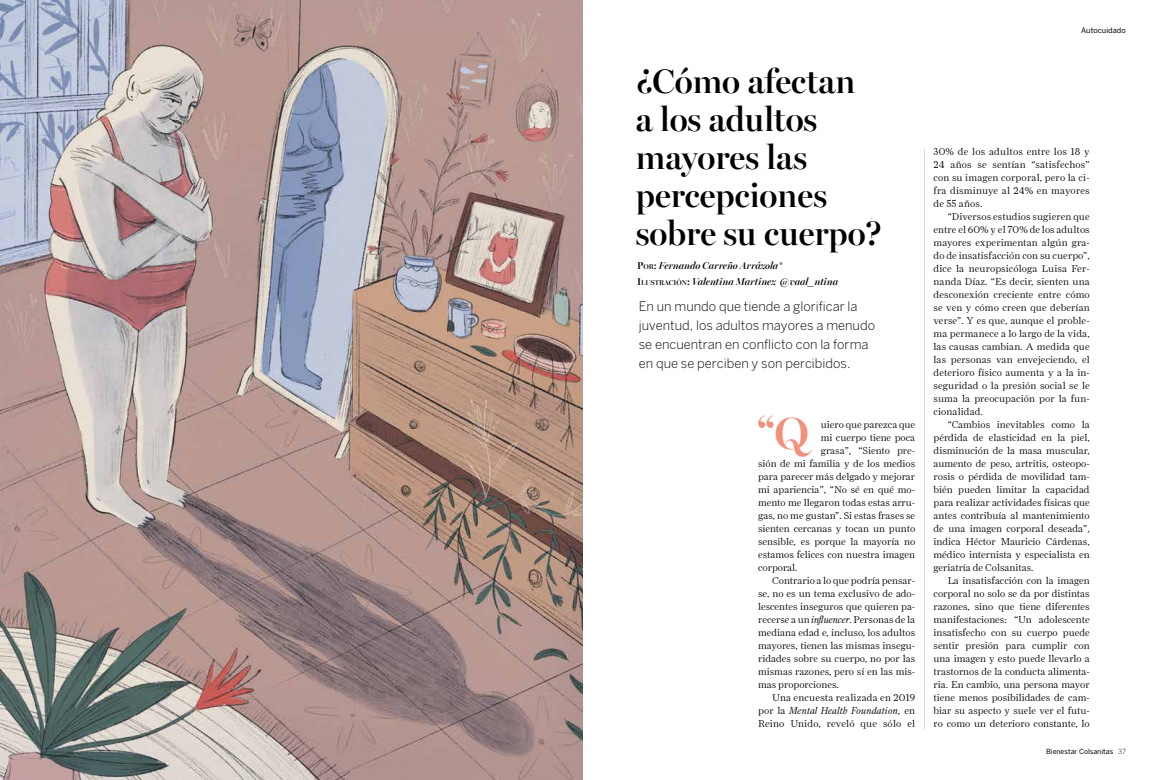
<style>
.page{position:relative;width:1163px;height:780px;background:#fff}
.page>*{position:absolute;margin:0;border:0;box-sizing:border-box;transform-origin:0 0}
.t1{font:600 45px "Miller Banner";color:#f2917b}
.t2{font:600 34px/38px "Miller Banner";color:#000}
.t3{font:300 13px/19px "Benton Sans";color:#000}
.t4{font:300 10px/13px "Farnham Display";color:#000;text-align:justify}
.t5{font:italic 600 10px/16px "Miller Banner";color:#000}
.t6{font:300 10px "Farnham Display";letter-spacing:.02em;color:#000}
.t7{font:italic 300 10px "Farnham Display";letter-spacing:.02em;color:#000}
.t8{font:7.5px "Benton Sans";color:#000}
.t9{font:7px "Benton Sans";color:#000}
.s1{font-style:normal}
.s2{font-style:normal;font-size:7px}
.s3{font-style:italic}
.s4{font-weight:300}
</style>
<div class="page">
<hr style="left:924px;top:149px;width:1px;height:580px;background:#dadada">
<img style="left:0;top:0;width:582px;height:780px">
<h2 class="t2" style="left:635px;top:62px;width:248px">¿Cómo afectan<br>a los adultos mayores las percepciones sobre su cuerpo?</h2>
<p class="t5" style="left:637px;top:257px;width:202px"><span class="s1">P</span><span class="s2">OR</span><span class="s1">:</span> Fernando Carreño Arrázola*<br><span class="s1">I</span><span class="s2">LUSTRACIÓN</span><span class="s1">:</span> Valentina Martínez @vaal_ntina</p>
<h3 class="t3" style="left:638px;top:297px;width:238px">En un mundo que tiende a glorificar la juventud, los adultos mayores a menudo se encuentran en conflicto con la forma en que se perciben y son percibidos.</h3>
<h1 class="t1" style="left:757px;top:406px;width:53px">“Q</h1>
<p class="t4" style="left:820px;top:418px;width:96px">uiero que parezca que</p>
<p class="t4" style="left:820px;top:431px;width:96px">mi cuerpo tiene poca</p>
<p class="t4" style="left:820px;top:444px;width:96px">grasa”, “Siento pre-</p>
<p class="t4" style="left:758px;top:457px;width:158px">sión de mi familia y de los medios</p>
<p class="t4" style="left:758px;top:470px;width:158px">para parecer más delgado y mejorar</p>
<p class="t4" style="left:758px;top:483px;width:158px">mi apariencia”, “No sé en qué mo-</p>
<p class="t4" style="left:758px;top:496px;width:158px">mento me llegaron todas estas arru-</p>
<p class="t4" style="left:758px;top:509px;width:158px">gas, no me gustan”. Si estas frases se</p>
<p class="t4" style="left:758px;top:522px;width:158px">sienten cercanas y tocan un punto</p>
<p class="t4" style="left:758px;top:535px;width:158px">sensible, es porque la mayoría no</p>
<p class="t4" style="left:758px;top:548px;width:158px">estamos felices con nuestra imagen</p>
<p class="t4" style="left:758px;top:561px;width:41px">corporal.</p>
<p class="t4" style="left:772px;top:574px;width:144px">Contrario a lo que podría pensar-</p>
<p class="t4" style="left:758px;top:587px;width:158px">se, no es un tema exclusivo de ado-</p>
<p class="t4" style="left:758px;top:600px;width:158px">lescentes inseguros que quieren pa-</p>
<p class="t4" style="left:758px;top:613px;width:158px">recerse a un <span class="s3">influencer</span>. Personas de la</p>
<p class="t4" style="left:758px;top:626px;width:158px">mediana edad e, incluso, los adultos</p>
<p class="t4" style="left:758px;top:639px;width:158px">mayores, tienen las mismas insegu-</p>
<p class="t4" style="left:758px;top:652px;width:158px">ridades sobre su cuerpo, no por las</p>
<p class="t4" style="left:758px;top:665px;width:158px">mismas razones, pero sí en las mis-</p>
<p class="t4" style="left:758px;top:678px;width:82px">mas proporciones.</p>
<p class="t6" style="left:772px;top:692px;width:144px">Una encuesta realizada en 2019</p>
<p class="t7" style="left:758px;top:705px;width:158px"><span class="s1">por la</span> Mental Health Foundation, <span class="s1">en</span></p>
<p class="t6" style="left:758px;top:718px;width:158px">Reino Unido, reveló que sólo el</p>
<p class="t8" style="left:1080px;top:25px;width:46px">Autocuidado</p>
<p class="t4" style="left:933px;top:145px;width:158px">30% de los adultos entre los 18 y 24 años se sentían “satisfechos” con su imagen corporal, pero la ci&shy;fra disminuye al 24% en mayores de 55 años.</p>
<p class="t4" style="left:933px;top:210px;width:158px;text-indent:14px">“Diversos estudios sugieren que entre el 60% y el 70% de los adultos mayores experimentan algún gra&shy;do de insatisfacción con su cuerpo”, dice la neuropsicóloga Luisa Fer&shy;nanda Díaz. “Es decir, sienten una desconexión creciente entre cómo se ven y cómo creen que deberían verse”. Y es que, aunque el proble&shy;ma permanece a lo largo de la vida, las causas cambian. A medida que las personas van envejeciendo, el deterioro físico aumenta y a la in&shy;seguridad o la presión social se le suma la preocupación por la fun&shy;cionalidad.</p>
<p class="t4" style="left:933px;top:418px;width:158px;text-indent:14px">“Cambios inevitables como la pérdida de elasticidad en la piel, disminución de la masa muscular, aumento de peso, artritis, osteopo&shy;rosis o pérdida de movilidad tam&shy;bién pueden limitar la capacidad para realizar actividades físicas que antes contribuía al mantenimiento de una imagen corporal deseada”, indica Héctor Mauricio Cárdenas, médico internista y especialista en geriatría de Colsanitas.</p>
<p class="t4" style="left:933px;top:574px;width:158px;text-indent:14px">La insatisfacción con la imagen corporal no solo se da por distintas razones, sino que tiene diferentes manifestaciones: “Un adolescente insatisfecho con su cuerpo puede sentir presión para cumplir con una imagen y esto puede llevarlo a trastornos de la conducta alimenta&shy;ria. En cambio, una persona mayor tiene menos posibilidades de cam&shy;biar su aspecto y suele ver el futu&shy;ro como un deterioro constante, lo</p>
<p class="t9" style="left:1045px;top:747px;width:81px">Bienestar Colsanitas <span class="s4">37</span></p>
</div>
